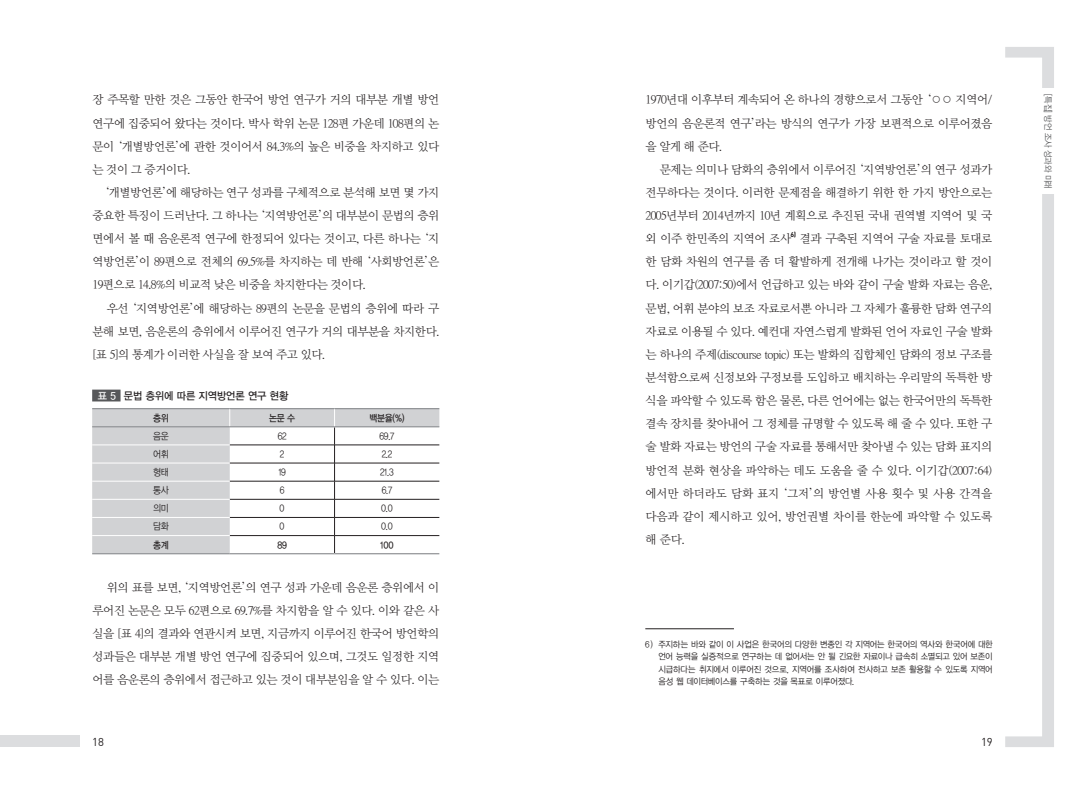
<style>
.page{position:relative;width:1085px;height:794px;background:#fff}
.page>*{position:absolute;margin:0;border:0;box-sizing:border-box;transform-origin:0 0}
.t1{font:11.88px/23.1px "Y Mj O42";letter-spacing:-.095em;color:#231f20;text-align:justify}
.t2{font:11.25px "Dinreg";color:#231f20}
.t3{font:10.62px "YDIYGO130";letter-spacing:-.01em;color:#231f20;scale:.95 1}
.t4{font:9.62px "YDIYGO120";letter-spacing:-.03em;color:#231f20;scale:.9 1}
.t5{font:9.62px "YDIYGO130";letter-spacing:-.03em;color:#231f20;scale:.9 1}
.t6{font:8.75px/12.5px "YDIYGO120";letter-spacing:-.015em;color:#231f20;text-align:justify;scale:.93 1}
.t7{font:8.75px "YDIYGO320";letter-spacing:-.03em;color:#57585a;scale:.93 1}
.s1{color:#fff}
</style>
<div class="page">
<svg style="left:1005px;top:47px;width:48px;height:700px"></svg>
<div style="left:0;top:735px;width:80px;height:12px;background:#dcdddf"></div>
<div style="left:1040px;top:89px;width:15px;height:105px;background:#fff"></div>
<div style="left:92px;top:389px;width:28px;height:12px;background:#57585a"></div>
<svg style="left:92px;top:409px;width:347px;height:144px"></svg>
<hr style="left:230px;top:445px;width:104px;height:1px;background:#231f20">
<hr style="left:334px;top:445px;width:105px;height:1px;background:#231f20">
<hr style="left:230px;top:463px;width:104px;height:1px;background:#231f20">
<hr style="left:230px;top:481px;width:104px;height:1px;background:#231f20">
<hr style="left:230px;top:499px;width:104px;height:1px;background:#231f20">
<hr style="left:230px;top:517px;width:104px;height:1px;background:#231f20">
<hr style="left:334px;top:463px;width:105px;height:1px;background:#231f20">
<hr style="left:334px;top:481px;width:105px;height:1px;background:#231f20">
<hr style="left:334px;top:499px;width:105px;height:1px;background:#231f20">
<hr style="left:334px;top:517px;width:105px;height:1px;background:#231f20">
<hr style="left:230px;top:535px;width:104px;height:1px;background:#231f20">
<hr style="left:334px;top:535px;width:105px;height:1px;background:#231f20">
<hr style="left:92px;top:444px;width:138px;height:1px;background:#fff">
<hr style="left:92px;top:463px;width:138px;height:1px;background:#fff">
<hr style="left:92px;top:481px;width:138px;height:1px;background:#fff">
<hr style="left:92px;top:499px;width:138px;height:1px;background:#fff">
<hr style="left:92px;top:517px;width:138px;height:1px;background:#fff">
<hr style="left:92px;top:535px;width:138px;height:1px;background:#fff">
<hr style="left:92px;top:408px;width:138px;height:1px;background:#939598">
<hr style="left:230px;top:408px;width:104px;height:1px;background:#939598">
<hr style="left:334px;top:408px;width:105px;height:1px;background:#939598">
<svg style="left:229px;top:409px;width:1px;height:17px"></svg>
<svg style="left:334px;top:409px;width:1px;height:144px"></svg>
<hr style="left:92px;top:426px;width:138px;height:1px;background:#939598">
<hr style="left:230px;top:426px;width:104px;height:1px;background:#939598">
<hr style="left:334px;top:426px;width:105px;height:1px;background:#939598">
<hr style="left:92px;top:553px;width:138px;height:1px;background:#939598">
<hr style="left:230px;top:553px;width:104px;height:1px;background:#939598">
<hr style="left:334px;top:553px;width:105px;height:1px;background:#939598">
<hr style="left:645px;top:628px;width:88px;height:1px;background:#231f20">
<p class="t1" style="left:92px;top:89px;width:349px">장 주목할 만한 것은 그동안 한국어 방언 연구가 거의 대부분 개별 방언</p>
<p class="t1" style="left:92px;top:112px;width:349px">연구에 집중되어 왔다는 것이다. 박사 학위 논문 128편 가운데 108편의 논</p>
<p class="t1" style="left:92px;top:135px;width:349px">문이 ‘개별방언론’에 관한 것이어서 84.3%의 높은 비중을 차지하고 있다</p>
<p class="t1" style="left:92px;top:158px;width:100px">는 것이 그 증거이다.</p>
<p class="t1" style="left:98px;top:181px;width:343px">‘개별방언론’에 해당하는 연구 성과를 구체적으로 분석해 보면 몇 가지</p>
<p class="t1" style="left:92px;top:204px;width:349px">중요한 특징이 드러난다. 그 하나는 ‘지역방언론’의 대부분이 문법의 층위</p>
<p class="t1" style="left:92px;top:227px;width:349px">면에서 볼 때 음운론적 연구에 한정되어 있다는 것이고, 다른 하나는 ‘지</p>
<p class="t1" style="left:92px;top:251px;width:349px">역방언론’이 89편으로 전체의 69.5%를 차지하는 데 반해 ‘사회방언론’은</p>
<p class="t1" style="left:92px;top:274px;width:275px">19편으로 14.8%의 비교적 낮은 비중을 차지한다는 것이다.</p>
<p class="t1" style="left:106px;top:297px;width:335px">우선 ‘지역방언론’에 해당하는 89편의 논문을 문법의 층위에 따라 구</p>
<p class="t1" style="left:92px;top:320px;width:349px">분해 보면, 음운론의 층위에서 이루어진 연구가 거의 대부분을 차지한다.</p>
<p class="t1" style="left:92px;top:343px;width:235px">[표 5]의 통계가 이러한 사실을 잘 보여 주고 있다.</p>
<p class="t3" style="left:98px;top:390px;width:202px"><span class="s1">표 5</span> 문법 층위에 따른 지역방언론 연구 현황</p>
<p class="t5" style="left:153px;top:412px;width:19px">층위</p>
<p class="t5" style="left:269px;top:412px;width:31px">논문 수</p>
<p class="t5" style="left:369px;top:412px;width:40px">백분율(%)</p>
<p class="t4" style="left:153px;top:430px;width:19px">음운</p>
<p class="t4" style="left:278px;top:430px;width:11px">62</p>
<p class="t4" style="left:379px;top:430px;width:18px">69.7</p>
<p class="t4" style="left:153px;top:449px;width:19px">어휘</p>
<p class="t4" style="left:280px;top:449px;width:6px">2</p>
<p class="t4" style="left:381px;top:449px;width:13px">2.2</p>
<p class="t4" style="left:153px;top:467px;width:19px">형태</p>
<p class="t4" style="left:278px;top:467px;width:10px">19</p>
<p class="t4" style="left:380px;top:467px;width:17px">21.3</p>
<p class="t4" style="left:153px;top:485px;width:19px">통사</p>
<p class="t4" style="left:280px;top:485px;width:7px">6</p>
<p class="t4" style="left:381px;top:485px;width:13px">6.7</p>
<p class="t4" style="left:153px;top:503px;width:19px">의미</p>
<p class="t4" style="left:279px;top:503px;width:7px">0</p>
<p class="t4" style="left:381px;top:503px;width:15px">0.0</p>
<p class="t4" style="left:153px;top:521px;width:19px">담화</p>
<p class="t4" style="left:279px;top:521px;width:7px">0</p>
<p class="t4" style="left:381px;top:521px;width:15px">0.0</p>
<p class="t5" style="left:153px;top:539px;width:19px">총계</p>
<p class="t5" style="left:277px;top:539px;width:12px">89</p>
<p class="t5" style="left:380px;top:539px;width:16px">100</p>
<p class="t1" style="left:92px;top:576px;width:349px;text-indent:14px">위의 표를 보면, ‘지역방언론’의 연구 성과 가운데 음운론 층위에서 이 루어진 논문은 모두 62편으로 69.7%를 차지함을 알 수 있다. 이와 같은 사 실을 [표 4]의 결과와 연관시켜 보면, 지금까지 이루어진 한국어 방언학의 성과들은 대부분 개별 방언 연구에 집중되어 있으며, 그것도 일정한 지역 어를 음운론의 층위에서 접근하고 있는 것이 대부분임을 알 수 있다. 이는</p>
<p class="t1" style="left:645px;top:89px;width:349px">1970년대 이후부터 계속되어 온 하나의 경향으로서 그동안 ‘○○ 지역어/ 방언의 음운론적 연구’라는 방식의 연구가 가장 보편적으로 이루어졌음 을 알게 해 준다.</p>
<p class="t1" style="left:645px;top:158px;width:349px;text-indent:14px">문제는 의미나 담화의 층위에서 이루어진 ‘지역방언론’의 연구 성과가 전무하다는 것이다. 이러한 문제점을 해결하기 위한 한 가지 방안으로는 2005년부터 2014년까지 10년 계획으로 추진된 국내 권역별 지역어 및 국 외 이주 한민족의 지역어 조사<sup>6)</sup> 결과 구축된 지역어 구술 자료를 토대로 한 담화 차원의 연구를 좀 더 활발하게 전개해 나가는 것이라고 할 것이 다. 이기갑(2007:50)에서 언급하고 있는 바와 같이 구술 발화 자료는 음운, 문법, 어휘 분야의 보조 자료로서뿐 아니라 그 자체가 훌륭한 담화 연구의 자료로 이용될 수 있다. 예컨대 자연스럽게 발화된 언어 자료인 구술 발화 는 하나의 주제(discourse topic) 또는 발화의 집합체인 담화의 정보 구조를 분석함으로써 신정보와 구정보를 도입하고 배치하는 우리말의 독특한 방 식을 파악할 수 있도록 함은 물론, 다른 언어에는 없는 한국어만의 독특한 결속 장치를 찾아내어 그 정체를 규명할 수 있도록 해 줄 수 있다. 또한 구 술 발화 자료는 방언의 구술 자료를 통해서만 찾아낼 수 있는 담화 표지의 방언적 분화 현상을 파악하는 데도 도움을 줄 수 있다. 이기갑(2007:64) 에서만 하더라도 담화 표지 ‘그저’의 방언별 사용 횟수 및 사용 간격을 다음과 같이 제시하고 있어, 방언권별 차이를 한눈에 파악할 수 있도록 해 준다.</p>
<p class="t6" style="left:658px;top:638px;width:361px;text-indent:-13px">6) 주지하는 바와 같이 이 사업은 한국어의 다양한 변종인 각 지역어는 한국어의 역사와 한국어에 대한 언어 능력을 실증적으로 연구하는 데 없어서는 안 될 긴요한 자료이나 급속히 소멸되고 있어 보존이 시급하다는 취지에서 이루어진 것으로, 지역어를 조사하여 전사하고 보존 활용할 수 있도록 지역어 음성 웹 데이터베이스를 구축하는 것을 목표로 이루어졌다.</p>
<p class="t2" style="left:92px;top:735px;width:13px">18</p>
<p class="t2" style="left:980px;top:735px;width:13px">19</p>
<p class="t7" style="left:1052px;top:94px;width:103px;rotate:90deg">[특집] 방언 조사 성과와 미래</p>
</div>
